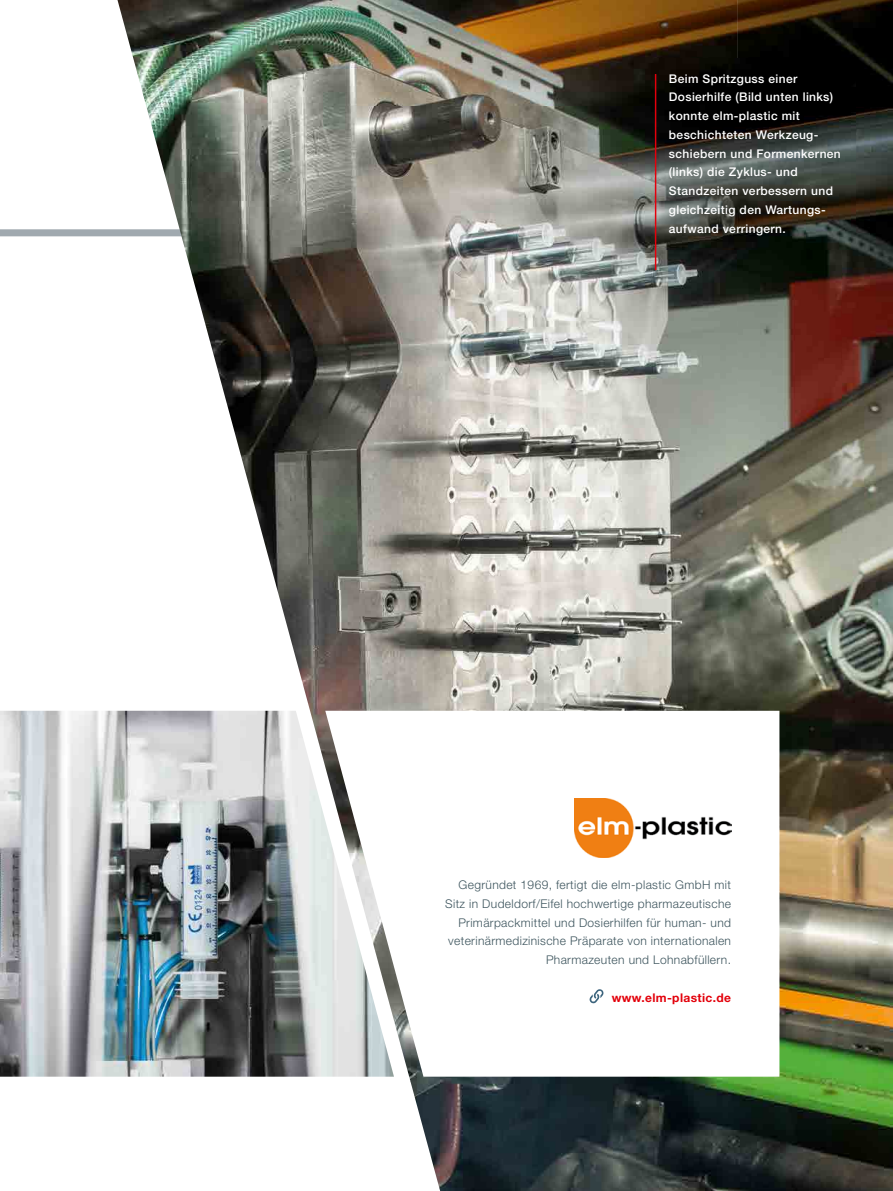
<style>
.page{position:relative;width:893px;height:1191px;background:#fff}
.page>*{position:absolute;margin:0;border:0;box-sizing:border-box;transform-origin:0 0}
.t1{font:300 12px/18.8px "Helvetica Neue";letter-spacing:.03em;color:#3e555e;text-align:right}
.t2{font:500 12px/18.8px "Helvetica Neue";letter-spacing:.03em;color:#fff}
.t3{font:700 12px "Helvetica Neue";letter-spacing:.03em;color:#e3000b}
</style>
<div class="page">
<svg style="left:0;top:229px;width:117px;height:7px"></svg>
<img style="left:0;top:710px;width:117px;height:366px">
<img style="left:117px;top:0;width:776px;height:1191px">
<svg style="left:325px;top:710px;width:454px;height:366px"></svg>
<img style="left:323px;top:0;width:570px;height:107px">
<img style="left:323px;top:107px;width:331px;height:107px">
<img style="left:841px;top:107px;width:52px;height:482px">
<img style="left:323px;top:214px;width:414px;height:375px">
<img style="left:737px;top:249px;width:104px;height:340px">
<svg style="left:589px;top:988px;width:15px;height:15px"></svg>
<img style="left:654px;top:59px;width:201px;height:190px">
<hr style="left:655px;top:74px;width:1px;height:196px;background:#e3000b">
<img style="left:575px;top:798px;width:157px;height:59px">
<p class="t2" style="left:669px;top:69px;width:173px">Beim Spritzguss einer<br>Dosierhilfe (Bild unten links) konnte elm-plastic mit beschichteten Werkzeug&shy;schiebern und Formen kernen (links) die Zyklus- und<br>Standzeiten verbessern und gleichzeitig den Wartungs&shy;aufwand verringern.</p>
<p class="t1" style="left:445px;top:875px;width:287px">Gegründet 1969, fertigt die elm-plastic GmbH mit Sitz in Dudeldorf/Eifel hochwertige pharmazeutische Primärpackmittel und Dosierhilfen für human- und veterinärmedizinische Präparate von internationalen Pharmazeuten und Lohnabfüllern.</p>
<p class="t3" style="left:612px;top:990px;width:121px">www.elm-plastic.de</p>
</div>
